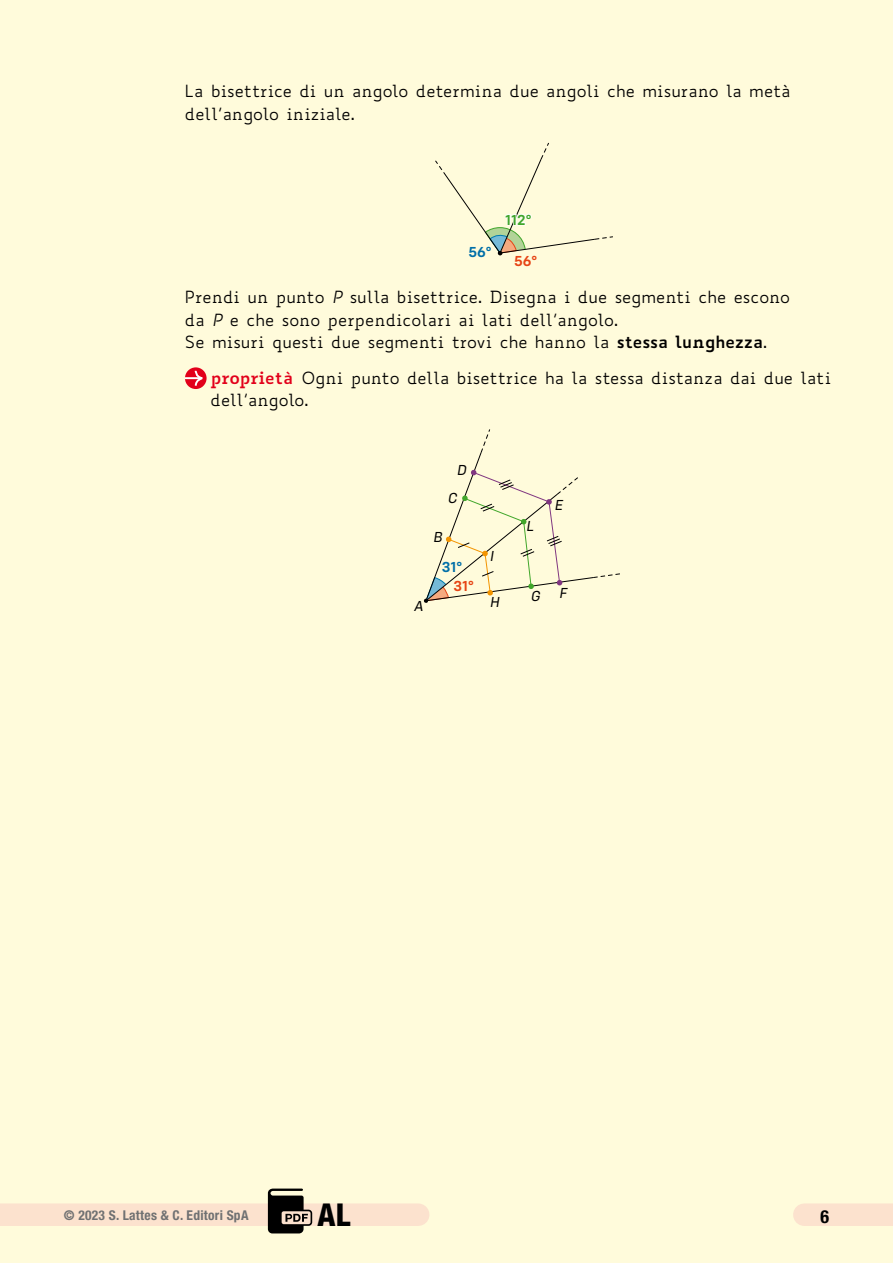
<style>
.page{position:relative;width:893px;height:1263px;background:#fffbdb}
.page>*{position:absolute;margin:0;border:0;box-sizing:border-box;transform-origin:0 0}
.t1{font:800 condensed 31.5px "Helvetica Neue LT Std";color:#000}
.t2{font:700 condensed 18px "Helvetica Neue LT Std";color:#000}
.t3{font:16.5px/22.5px "Biancoenero";color:#000}
.t4{font:italic 15px "Config";color:#000}
.t5{font:600 15px "Config";color:#e64415}
.t6{font:600 15px "Config";color:#006fa8}
.t7{font:600 15px "Config";color:#41a62b}
.t8{font:700 condensed 13.5px "Helvetica Neue LT Std";letter-spacing:.02em;color:#707172}
.s1{font-style:italic}
.s2{font-weight:700}
.s3{font-weight:700;color:#e2001a}
</style>
<div class="page">
<div style="left:804px;top:1203px;width:89px;height:23px;background:#fce2ce"></div>
<div style="left:0;top:1203px;width:418px;height:23px;background:#fce2ce"></div>
<svg style="left:268px;top:1188px;width:44px;height:45px"></svg>
<svg style="left:435px;top:142px;width:178px;height:113px"></svg>
<svg style="left:424px;top:429px;width:196px;height:174px"></svg>
<svg style="left:185px;top:367px;width:22px;height:22px"></svg>
<svg style="left:185px;top:369px;width:19px;height:19px"></svg>
<p class="t3" style="left:185px;top:79px;width:607px">La bisettrice di un angolo determina due angoli che misurano la metà dell’angolo iniziale.</p>
<p class="t7" style="left:505px;top:211px;width:28px">112°</p>
<p class="t6" style="left:469px;top:243px;width:25px">56°</p>
<p class="t3" style="left:185px;top:286px;width:607px">Prendi un punto <span class="s1">P</span> sulla bisettrice. Disegna i due segmenti che escono da <span class="s1">P</span> e che sono perpendicolari ai lati dell’angolo.<br>Se misuri questi due segmenti trovi che hanno la <span class="s2">stessa lunghezza</span>.</p>
<p class="t3" style="left:210px;top:366px;width:622px"><span class="s3">proprietà</span> Ogni punto della bisettrice ha la stessa distanza dai due lati dell’angolo.</p>
<p class="t5" style="left:514px;top:252px;width:25px">56°</p>
<p class="t4" style="left:414px;top:597px;width:11px">A</p>
<p class="t4" style="left:457px;top:462px;width:11px">D</p>
<p class="t4" style="left:448px;top:489px;width:11px">C</p>
<p class="t4" style="left:434px;top:528px;width:11px">B</p>
<p class="t6" style="left:442px;top:558px;width:22px">31°</p>
<p class="t5" style="left:453px;top:577px;width:22px">31°</p>
<p class="t4" style="left:490px;top:547px;width:6px">I</p>
<p class="t4" style="left:490px;top:593px;width:11px">H</p>
<p class="t4" style="left:526px;top:517px;width:9px">L</p>
<p class="t4" style="left:555px;top:496px;width:10px">E</p>
<p class="t4" style="left:531px;top:587px;width:11px">G</p>
<p class="t4" style="left:560px;top:585px;width:10px">F</p>
<p class="t8" style="left:64px;top:1206px;width:186px">© 2023 S. Lattes &amp; C. Editori SpA</p>
<h1 class="t1" style="left:318px;top:1195px;width:34px">AL</h1>
<p class="t2" style="left:820px;top:1206px;width:10px">6</p>
</div>
